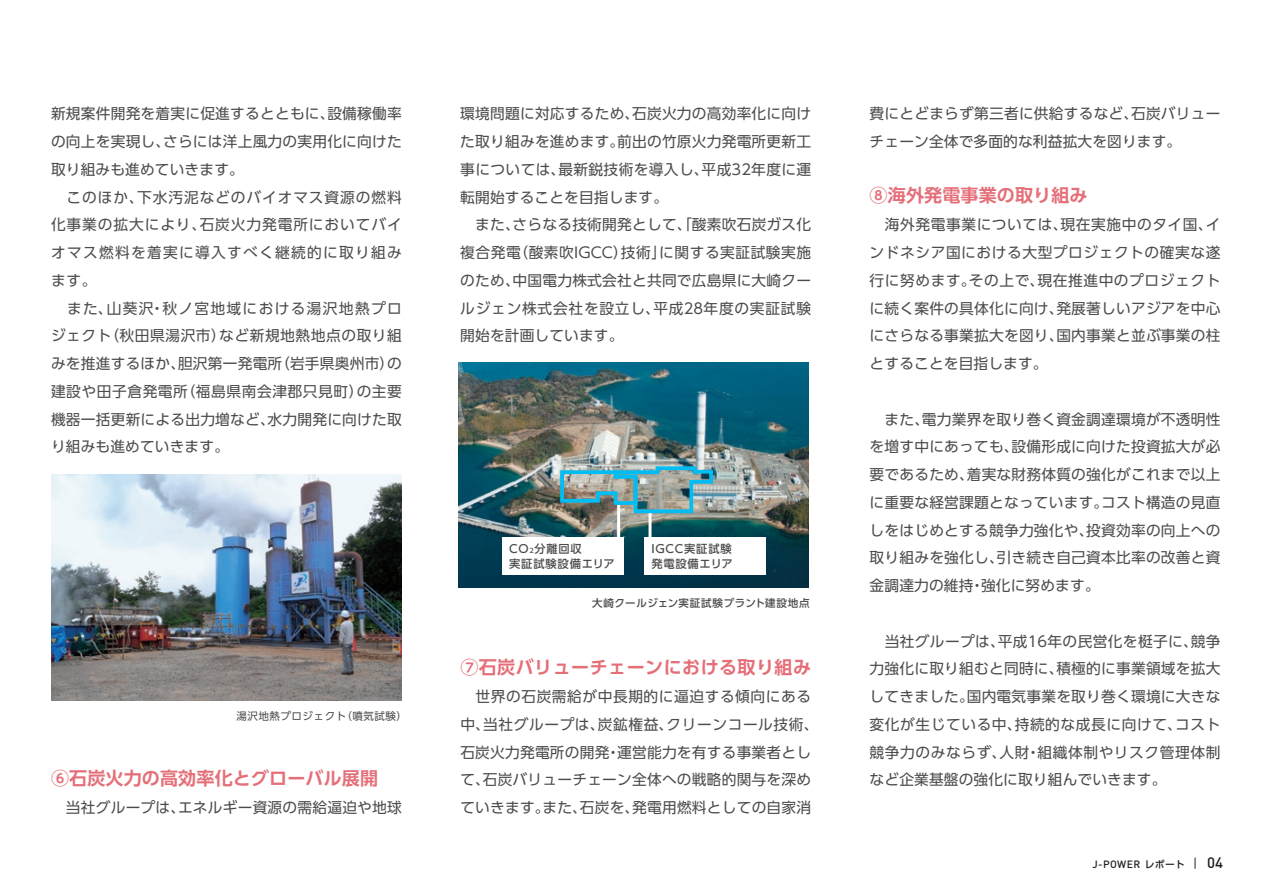
<style>
.page{position:relative;width:1263px;height:893px;background:#fff}
.page>*{position:absolute;margin:0;border:0;box-sizing:border-box;transform-origin:0 0}
.t1{font:700 18px "UD Shin Go Pro De";letter-spacing:.01em;color:#e56f79}
.t2{font:500 15px "DIN";color:#231f20}
.t3{font:14.7px/27.8px "UD Shin Go Pro";letter-spacing:.015em;color:#4b4c4d}
.t4{font:14.7px/27.8px "UD Shin Go Pro";letter-spacing:.04em;color:#4b4c4d}
.t5{font:500 11.25px/14.7px "UD Shin Go Pro";letter-spacing:.075em;color:#4b4c4d}
.t6{font:500 10.5px "UD Shin Go Pro";letter-spacing:.055em;color:#4b4c4d}
.t7{font:10.5px "UD Shin Go Pro";letter-spacing:.05em;color:#4b4c4d}
.t8{font:500 10.5px "DIN";letter-spacing:.04em;color:#231f20}
.s1{font-size:6.6px}
.s2{font-family:"UD Shin Go Pro";font-size:9.75px}
</style>
<div class="page">
<svg style="left:1195px;top:857px;width:1px;height:12px"></svg>
<img style="left:51px;top:475px;width:351px;height:225px">
<img style="left:458px;top:362px;width:351px;height:226px">
<div style="left:502px;top:538px;width:122px;height:37px;background:#fff"></div>
<div style="left:644px;top:538px;width:122px;height:37px;background:#fff"></div>
<hr style="left:648px;top:511px;width:3px;height:28px;background:#fff">
<hr style="left:617px;top:505px;width:3px;height:34px;background:#fff">
<img style="left:558px;top:464px;width:157px;height:51px">
<p class="t4" style="left:51px;top:99px;width:352px">新規案件開発を着実に促進するとともに、設備稼働率の向上を実現し、さらには洋上風力の実用化に向けた取り組みも進めていきます。<br>　このほか、下水汚泥などのバイオマス資源の燃料化事業の拡大により、石炭火力発電所においてバイオマス燃料を着実に導入すべく継続的に取り組みます。<br>　また、山葵沢・秋ノ宮地域における湯沢地熱プロジェクト（秋田県湯沢市）など新規地熱地点の取り組みを推進するほか、胆沢第一発電所（岩手県奥州市）の建設や田子倉発電所（福島県南会津郡只見町）の主要機器一括更新による出力増など、水力開発に向けた取り組みも進めていきます。</p>
<p class="t7" style="left:236px;top:707px;width:172px">湯沢地熱プロジェクト（噴気試験）</p>
<p class="t1" style="left:51px;top:764px;width:329px">⑥石炭火力の高効率化とグローバル展開</p>
<p class="t3" style="left:51px;top:793px;width:352px">　当社グループは、エネルギー資源の需給逼迫や地球</p>
<p class="t3" style="left:460px;top:99px;width:352px">環境問題に対応するため、石炭火力の高効率化に向けた取り組みを進めます。前出の竹原火力発電所更新工事については、最新鋭技術を導入し、平成32年度に運転開始することを目指します。<br>　また、さらなる技術開発として、「酸素吹石炭ガス化複合発電（酸素吹IGCC）技術」に関する実証試験実施のため、中国電力株式会社と共同で広島県に大崎クールジェン株式会社を設立し、平成28年度の実証試験開始を計画しています。</p>
<p class="t5" style="left:509px;top:541px;width:107px">CO<span class="s1">2</span>分離回収<br>実証試験設備エリア</p>
<p class="t5" style="left:651px;top:541px;width:83px">IGCC実証試験発電設備エリア</p>
<p class="t6" style="left:592px;top:594px;width:219px">大崎クールジェン実証試験プラント建設地点</p>
<p class="t1" style="left:460px;top:652px;width:352px">⑦石炭バリューチェーンにおける取り組み</p>
<p class="t3" style="left:460px;top:682px;width:360px">　世界の石炭需給が中長期的に逼迫する傾向にある中、当社グループは、炭鉱権益、クリーンコール技術、石炭火力発電所の開発・運営能力を有する事業者として、石炭バリューチェーン全体への戦略的関与を深めていきます。また、石炭を、発電用燃料としての自家消</p>
<p class="t3" style="left:870px;top:99px;width:352px">費にとどまらず第三者に供給するなど、石炭バリューチェーン全体で多面的な利益拡大を図ります。</p>
<p class="t1" style="left:870px;top:181px;width:219px">⑧海外発電事業の取り組み</p>
<p class="t3" style="left:870px;top:210px;width:352px;text-align:justify">　海外発電事業については、現在実施中のタイ国、インドネシア国における大型プロジェクトの確実な遂行に努めます。その上で、現在推進中のプロジェクトに続く案件の具体化に向け、発展著しいアジアを中心にさらなる事業拡大を図り、国内事業と並ぶ事業の柱とすることを目指します。</p>
<p class="t3" style="left:870px;top:405px;width:352px;text-align:justify">　また、電力業界を取り巻く資金調達環境が不透明性を増す中にあっても、設備形成に向けた投資拡大が必要であるため、着実な財務体質の強化がこれまで以上に重要な経営課題となっています。コスト構造の見直しをはじめとする競争力強化や、投資効率の向上への取り組みを強化し、引き続き自己資本比率の改善と資金調達力の維持・強化に努めます。</p>
<p class="t3" style="left:870px;top:627px;width:352px;text-align:justify">　当社グループは、平成16年の民営化を梃子に、競争力強化に取り組むと同時に、積極的に事業領域を拡大してきました。国内電気事業を取り巻く環境に大きな変化が生じている中、持続的な成長に向けて、コスト競争力のみならず、人財・組織体制やリスク管理体制など企業基盤の強化に取り組んでいきます。</p>
<p class="t8" style="left:1092px;top:857px;width:94px">J-POWER <span class="s2">レポート</span></p>
<p class="t2" style="left:1207px;top:853px;width:17px">04</p>
</div>
